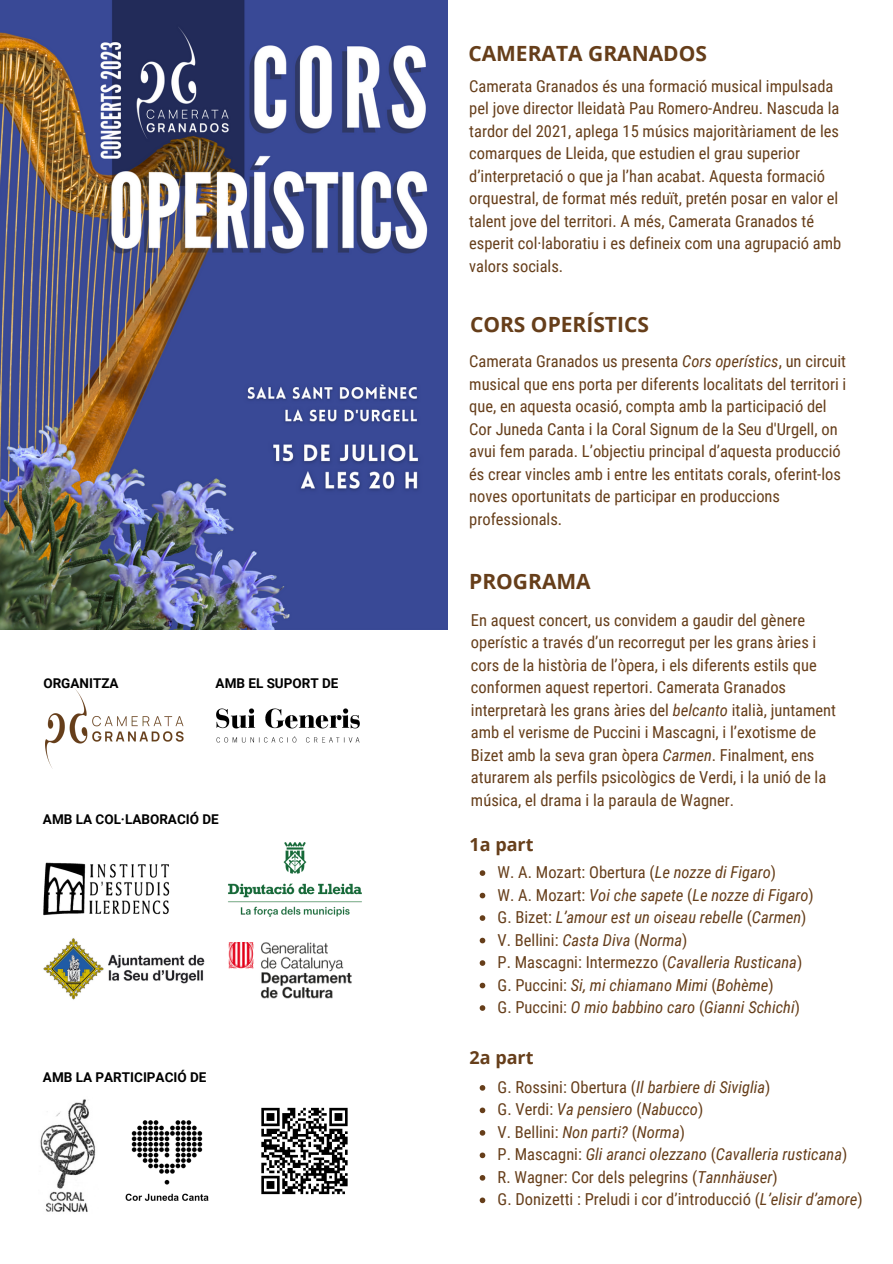
<style>
.page{position:relative;width:893px;height:1264px;background:#fff}
.page>*{position:absolute;margin:0;border:0;box-sizing:border-box;transform-origin:0 0}
.t1{font:700 21px "Open Sans";color:#663e1a}
.t2{font:700 18px "Open Sans";color:#663e1a}
.t3{font:16.5px/22.5px "Roboto Condensed";color:#663e1a}
.t4{font:italic 16.5px "Roboto Condensed";color:#663e1a}
.t5{font:700 13.5px "Roboto";color:#000}
.s1{font-style:italic}
.s2{font-style:normal}
</style>
<div class="page">
<img style="left:45px;top:689px;width:139px;height:79px">
<img style="left:216px;top:708px;width:144px;height:35px">
<img style="left:43px;top:862px;width:127px;height:54px">
<img style="left:228px;top:842px;width:134px;height:75px">
<img style="left:228px;top:942px;width:124px;height:56px">
<img style="left:43px;top:938px;width:162px;height:62px">
<img style="left:40px;top:1099px;width:56px;height:113px">
<img style="left:125px;top:1120px;width:84px;height:81px">
<svg style="left:479px;top:870px;width:6px;height:5px"></svg>
<svg style="left:479px;top:892px;width:6px;height:6px"></svg>
<svg style="left:479px;top:915px;width:6px;height:5px"></svg>
<svg style="left:479px;top:937px;width:6px;height:6px"></svg>
<svg style="left:479px;top:960px;width:6px;height:5px"></svg>
<svg style="left:479px;top:982px;width:6px;height:6px"></svg>
<svg style="left:479px;top:1005px;width:6px;height:5px"></svg>
<svg style="left:479px;top:1085px;width:6px;height:5px"></svg>
<svg style="left:479px;top:1107px;width:6px;height:6px"></svg>
<svg style="left:479px;top:1130px;width:6px;height:5px"></svg>
<svg style="left:479px;top:1152px;width:6px;height:6px"></svg>
<svg style="left:479px;top:1175px;width:6px;height:5px"></svg>
<svg style="left:479px;top:1197px;width:6px;height:6px"></svg>
<svg style="left:261px;top:1107px;width:87px;height:88px"></svg>
<img style="left:0;top:0;width:447px;height:629px">
<p class="t5" style="left:43px;top:675px;width:77px">ORGANITZA</p>
<p class="t5" style="left:215px;top:676px;width:124px">AMB EL SUPORT DE</p>
<p class="t5" style="left:43px;top:811px;width:177px">AMB LA COL·LABORACIÓ DE</p>
<p class="t5" style="left:43px;top:1069px;width:165px">AMB LA PARTICIPACIÓ DE</p>
<p class="t1" style="left:468px;top:38px;width:240px">CAMERATA GRANADOS</p>
<p class="t3" style="left:469px;top:75px;width:373px">Camerata Granados és una formació musical impulsada pel jove director lleidatà Pau Romero-Andreu. Nascuda la tardor del 2021, aplega 15 músics majoritàriament de les comarques de Lleida, que estudien el grau superior d’interpretació o que ja l’han acabat. Aquesta formació orquestral, de format més reduït, pretén posar en valor el talent jove del territori. A més, Camerata Granados té esperit col·laboratiu i es defineix com una agrupació amb valors socials.</p>
<p class="t1" style="left:470px;top:310px;width:180px">CORS OPERÍSTICS</p>
<p class="t3" style="left:469px;top:350px;width:378px">Camerata Granados us presenta <span class="s1">Cors operístics</span>, un circuit musical que ens porta per diferents localitats del territori i que, en aquesta ocasió, compta amb la participació del Cor Juneda Canta i la Coral Signum de la Seu d'Urgell, on avui fem parada. L’objectiu principal d’aquesta producció és crear vincles amb i entre les entitats corals, oferint-los noves oportunitats de participar en produccions professionals.</p>
<p class="t1" style="left:469px;top:567px;width:123px">PROGRAMA</p>
<p class="t3" style="left:471px;top:609px;width:366px">En aquest concert, us convidem a gaudir del gènere operístic a través d’un recorregut per les grans àries i cors de la història de l’òpera, i els diferents estils que conformen aquest repertori. Camerata Granados interpretarà les grans àries del <span class="s1">belcanto</span> italià, juntament amb el verisme de Puccini i Mascagni, i l’exotisme de Bizet amb la seva gran òpera <span class="s1">Carmen</span>. Finalment, ens aturarem als perfils psicològics de Verdi, i la unió de la música, el drama i la paraula de Wagner.</p>
<p class="t2" style="left:469px;top:831px;width:65px">1a part</p>
<p class="t3" style="left:497px;top:861px;width:280px">W. A. Mozart: Obertura (<span class="s1">Le nozze di Figaro</span>)</p>
<p class="t4" style="left:497px;top:885px;width:318px"><span class="s2">W. A. Mozart:</span> Voi che sapete <span class="s2">(</span>Le nozze di Figaro<span class="s2">)</span></p>
<p class="t4" style="left:497px;top:907px;width:310px"><span class="s2">G. Bizet:</span> L’amour est un oiseau rebelle <span class="s2">(</span>Carmen<span class="s2">)</span></p>
<p class="t4" style="left:497px;top:930px;width:191px"><span class="s2">V. Bellini:</span> Casta Diva <span class="s2">(</span>Norma<span class="s2">)</span></p>
<p class="t3" style="left:497px;top:951px;width:306px">P. Mascagni: Intermezzo (<span class="s1">Cavalleria Rusticana</span>)</p>
<p class="t4" style="left:497px;top:975px;width:277px"><span class="s2">G. Puccini:</span> Si, mi chiamano Mimi <span class="s2">(</span>Bohème<span class="s2">)</span></p>
<p class="t4" style="left:497px;top:997px;width:304px"><span class="s2">G. Puccini:</span> O mio babbino caro <span class="s2">(</span>Gianni Schichi<span class="s2">)</span></p>
<p class="t2" style="left:469px;top:1044px;width:65px">2a part</p>
<p class="t3" style="left:497px;top:1076px;width:274px">G. Rossini: Obertura (<span class="s1">Il barbiere di Siviglia</span>)</p>
<p class="t4" style="left:497px;top:1100px;width:207px"><span class="s2">G. Verdi:</span> Va pensiero <span class="s2">(</span>Nabucco<span class="s2">)</span></p>
<p class="t4" style="left:497px;top:1122px;width:189px"><span class="s2">V. Bellini:</span> Non parti? <span class="s2">(</span>Norma<span class="s2">)</span></p>
<p class="t4" style="left:497px;top:1145px;width:351px"><span class="s2">P. Mascagni:</span> Gli aranci olezzano <span class="s2">(</span>Cavalleria rusticana<span class="s2">)</span></p>
<p class="t3" style="left:497px;top:1165px;width:281px">R. Wagner: Cor dels pelegrins (<span class="s1">Tannhäuser</span>)</p>
<p class="t3" style="left:497px;top:1188px;width:366px">G. Donizetti : Preludi i cor d’introducció (<span class="s1">L’elisir d’amore</span>)</p>
</div>
